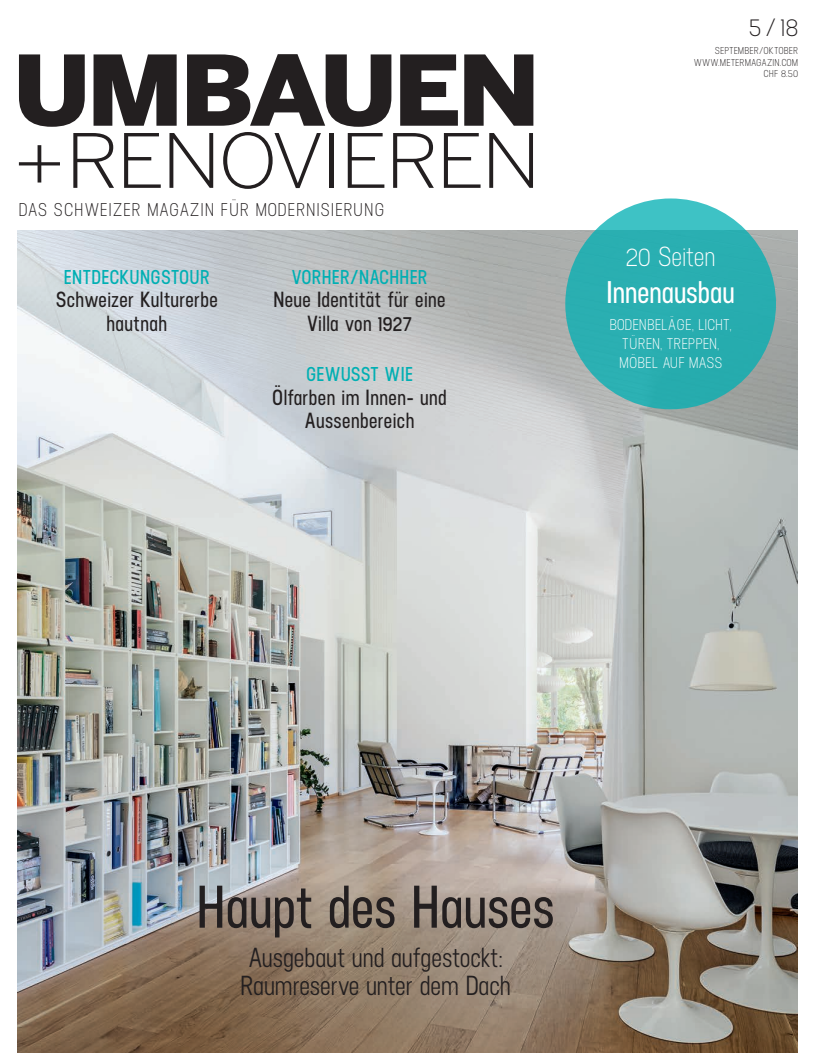
<style>
.page{position:relative;width:815px;height:1053px;background:#fff}
.page>*{position:absolute;margin:0;border:0;box-sizing:border-box;transform-origin:0 0}
.t1{font:900 96.25px "Benton Sans";letter-spacing:-.04em;color:#231f20;scale:1.1 1}
.t2{font:300 74px "Benton Sans";letter-spacing:-.04em;color:#231f20;scale:1.1 1}
.Übertitel_Box_Aufmac{font:600 60px "Neusa";color:#231f20}
.Übertitel_Box{font:600 31.25px "Neusa";color:#fff}
.Übertitel_Box-2{font:500 27.5px/28.8px "Neusa";color:#231f20}
.Übertitel_Box-3{font:27.5px "Neusa";letter-spacing:-.015em;color:#fff}
.t3{font:25px "Neusa";color:#231f20}
.Übertitel_Box-4{font:600 21.88px/23.8px "Neusa";letter-spacing:.02em;color:#231f20;text-align:center}
.t4{font:600 20px "Neusa";letter-spacing:.02em;color:#00afb3}
.t5{font:18.5px "Neusa";letter-spacing:.05em;color:#231f20}
.t6{font:15.5px/18.6px "Neusa";letter-spacing:.01em;color:#fff;text-align:center}
.t7{font:10px/11.2px "Neusa";letter-spacing:.02em;color:#231f20;text-align:right}
.s1{font-size:20.75px}
.s2{font-size:26.12px}
</style>
<div class="page">
<img style="left:18px;top:230px;width:779px;height:822px">
<div style="left:565px;top:198px;width:211px;height:211px;background:linear-gradient(to bottom,#37babd,#22a8aa);border-radius:50%"></div>
<p class="t1" style="left:13px;top:33px;width:481px">UMBAUEN</p>
<p class="t2" style="left:14px;top:117px;width:481px">+RENOVIEREN</p>
<p class="t5" style="left:19px;top:199px;width:367px">DAS SCHWEIZER MAGAZIN FÜR MODERNISIERUNG</p>
<p class="t4" style="left:64px;top:264px;width:147px">ENTDECKUNGSTOUR</p>
<p class="Übertitel_Box-4" style="left:56px;top:287px;width:164px">Schweizer Kulturerbe hautnah</p>
<p class="t4" style="left:291px;top:264px;width:137px">VORHER/NACHHER</p>
<p class="Übertitel_Box-4" style="left:273px;top:287px;width:174px">Neue Identität für eine<br>Villa von <span class="s1">1927</span></p>
<p class="t4" style="left:306px;top:361px;width:108px">GEWUSST WIE</p>
<p class="Übertitel_Box-4" style="left:272px;top:384px;width:176px">Ölfarben im Innen- und<br>Aussenbereich</p>
<p class="t3" style="left:749px;top:13px;width:51px">5/18</p>
<p class="t7" style="left:694px;top:45px;width:106px">SEPTEMBER/OKTOBER<br>WWW.METERMAGAZIN.COM<br>CHF 8.50</p>
<p class="Übertitel_Box-3" style="left:626px;top:240px;width:91px"><span class="s2">20</span> Seiten</p>
<p class="Übertitel_Box" style="left:607px;top:272px;width:129px">Innenausbau</p>
<p class="t6" style="left:609px;top:315px;width:124px">BODENBELÄGE, LICHT,<br>TÜREN, TREPPEN,<br>MÖBEL AUF MASS</p>
<p class="Übertitel_Box_Aufmac" style="left:196px;top:868px;width:360px">Haupt des Hauses</p>
<p class="Übertitel_Box-2" style="left:240px;top:941px;width:272px">Ausgebaut und aufgestockt:<br>Raumreserve unter dem Dach</p>
</div>
